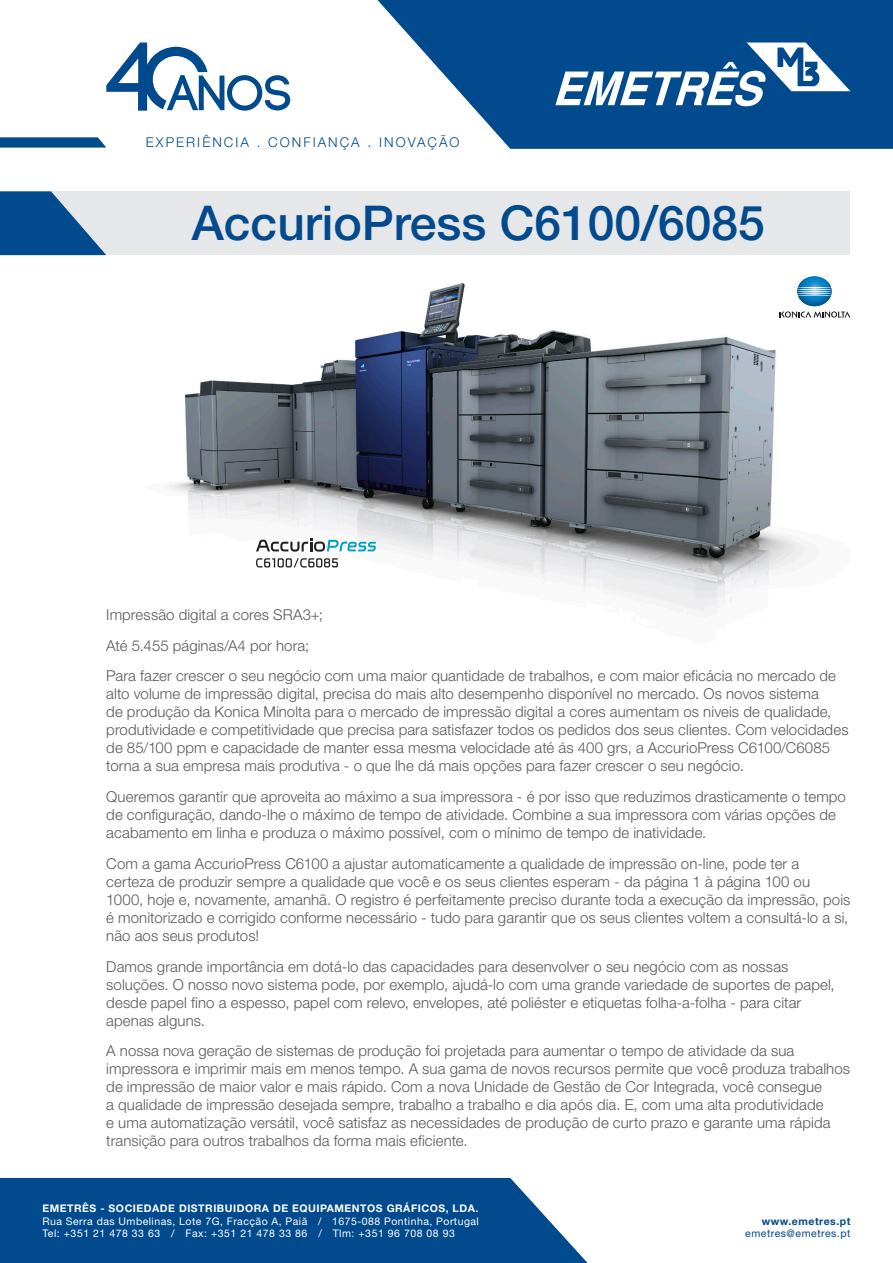
<style>
.page{position:relative;width:893px;height:1263px;background:#fff}
.page>*{position:absolute;margin:0;border:0;box-sizing:border-box;transform-origin:0 0}
.t1{font:500 48px "Helvetica Neue LT Std";color:#004a8d}
.t2{font:300 15px/18px "Helvetica Neue LT Std";letter-spacing:.005em;color:#57585a}
.t3{font:300 13.5px "Helvetica Neue LT Std";letter-spacing:.15em;color:#004a8d}
.t4{font:10.5px/12.6px "Helvetica Neue LT Std";letter-spacing:.045em;color:#fff}
.t5{font:700 10.5px "Helvetica Neue LT Std";letter-spacing:.05em;color:#fff}
.t6{font:10.5px "Helvetica Neue LT Std";letter-spacing:.05em;color:#004a8d}
.t7{font:700 10.5px "Helvetica Neue LT Std";letter-spacing:.05em;color:#004a8d}
</style>
<div class="page">
<svg style="left:377px;top:0;width:516px;height:149px;fill:#004a8d"></svg>
<svg style="left:555px;top:43px;width:295px;height:63px"></svg>
<svg style="left:0;top:137px;width:106px;height:11px"></svg>
<div style="left:0;top:1178px;width:588px;height:85px;background:#004a8d"></div>
<div style="left:0;top:191px;width:850px;height:64px;background:#e6e7e9"></div>
<svg style="left:0;top:191px;width:106px;height:64px"></svg>
<svg style="left:106px;top:43px;width:184px;height:68px"></svg>
<img style="left:163px;top:283px;width:656px;height:335px">
<svg style="left:779px;top:276px;width:71px;height:42px"></svg>
<svg style="left:256px;top:538px;width:120px;height:14px"></svg>
<svg style="left:256px;top:558px;width:82px;height:9px"></svg>
<p class="t3" style="left:146px;top:134px;width:315px">EXPERIÊNCIA . CONFIANÇA . INOVAÇÃO</p>
<p class="t1" style="left:192px;top:195px;width:574px">AccurioPress C6100/6085</p>
<p class="t2" style="left:106px;top:605px;width:218px">Impressão digital a cores SRA3+;</p>
<p class="t2" style="left:106px;top:636px;width:204px">Até 5.455 páginas/A4 por hora;</p>
<p class="t2" style="left:106px;top:667px;width:744px">Para fazer crescer o seu negócio com uma maior quantidade de trabalhos, e com maior eficácia no mercado de alto volume de impressão digital, precisa do mais alto desempenho disponível no mercado. Os novos sistema<br>de produção da Konica Minolta para o mercado de impressão digital a cores aumentam os niveis de qualidade, produtividade e competitividade que precisa para satisfazer todos os pedidos dos seus clientes. Com velocidades de 85/100 ppm e capacidade de manter essa mesma velocidade até ás 400 grs, a AccurioPress C6100/C6085 torna a sua empresa mais produtiva - o que lhe dá mais opções para fazer crescer o seu negócio.</p>
<p class="t2" style="left:106px;top:787px;width:741px">Queremos garantir que aproveita ao máximo a sua impressora - é por isso que reduzimos drasticamente o tempo de configuração, dando-lhe o máximo de tempo de atividade. Combine a sua impressora com várias opções de acabamento em linha e produza o máximo possível, com o mínimo de tempo de inatividade.</p>
<p class="t2" style="left:106px;top:854px;width:746px">Com a gama AccurioPress C6100 a ajustar automaticamente a qualidade de impressão on-line, pode ter a certeza de produzir sempre a qualidade que você e os seus clientes esperam - da página 1 à página 100 ou 1000, hoje e, novamente, amanhã. O registro é perfeitamente preciso durante toda a execução da impressão, pois é monitorizado e corrigido conforme necessário - tudo para garantir que os seus clientes voltem a consultá-lo a si, não aos seus produtos!</p>
<p class="t2" style="left:106px;top:957px;width:730px">Damos grande importância em dotá-lo das capacidades para desenvolver o seu negócio com as nossas soluções. O nosso novo sistema pode, por exemplo, ajudá-lo com uma grande variedade de suportes de papel, desde papel fino a espesso, papel com relevo, envelopes, até poliéster e etiquetas folha-a-folha - para citar apenas alguns.</p>
<p class="t2" style="left:106px;top:1042px;width:745px">A nossa nova geração de sistemas de produção foi projetada para aumentar o tempo de atividade da sua impressora e imprimir mais em menos tempo. A sua gama de novos recursos permite que você produza trabalhos de impressão de maior valor e mais rápido. Com a nova Unidade de Gestão de Cor Integrada, você consegue<br>a qualidade de impressão desejada sempre, trabalho a trabalho e dia após dia. E, com uma alta produtividade<br>e uma automatização versátil, você satisfaz as necessidades de produção de curto prazo e garante uma rápida transição para outros trabalhos da forma mais eficiente.</p>
<p class="t5" style="left:43px;top:1202px;width:437px">EMETRÊS - SOCIEDADE DISTRIBUIDORA DE EQUIPAMENTOS GRÁFICOS, LDA.</p>
<p class="t4" style="left:43px;top:1215px;width:438px">Rua Serra das Umbelinas, Lote 7G, Fracção A, Paiã / 1675-088 Pontinha, Portugal<br>Tel: +351 21 478 33 63 / Fax: +351 21 478 33 86 / Tlm: +351 96 708 08 93</p>
<p class="t7" style="left:762px;top:1214px;width:90px">www.emetres.pt</p>
<p class="t6" style="left:745px;top:1227px;width:107px">emetres@emetres.pt</p>
</div>
